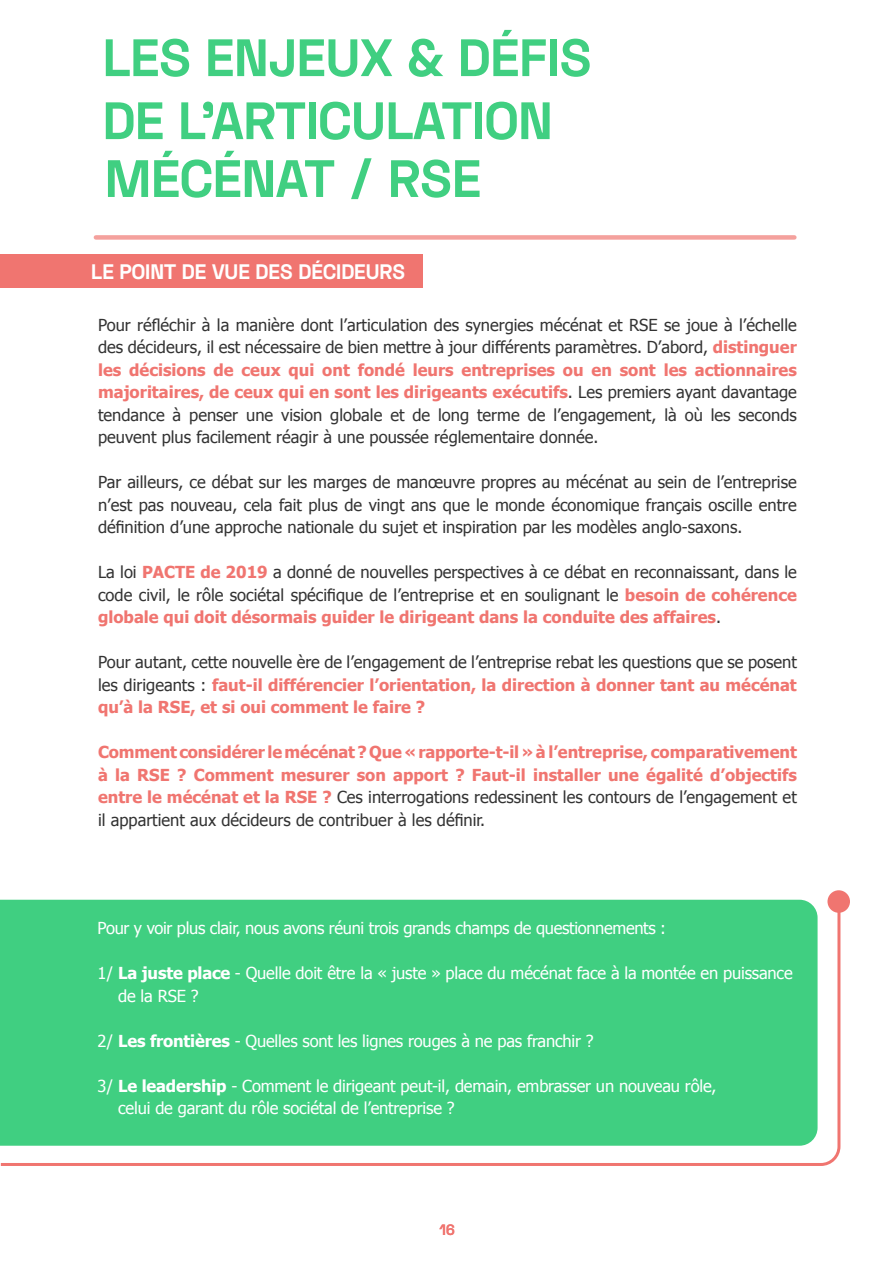
<style>
.page{position:relative;width:893px;height:1263px;background:#fff}
.page>*{position:absolute;margin:0;border:0;box-sizing:border-box;transform-origin:0 0}
.t1{font:700 52.5px/63px "Space Grotesk";color:#40cf81}
.t2{font:700 21px "Space Grotesk";color:#fff}
.t3{font:16.5px/22.5px "Tahoma";color:#333;text-align:justify}
.t4{font:16.5px/22.5px "Tahoma";letter-spacing:-.01em;color:#fff}
.t5{font:700 16.5px/22.5px "Tahoma";color:#f07570;text-align:justify}
.t6{font:600 15px "Space Grotesk";color:#f07570}
.s1{font-weight:700;color:#f07570}
.s2{font-weight:400;color:#333}
.s3{font-weight:700}
</style>
<div class="page">
<div style="left:0;top:254px;width:422px;height:33px;background:#f07570"></div>
<svg style="left:0;top:899px;width:841px;height:267px"></svg>
<div style="left:96px;top:235px;width:698px;height:5px;background:#f4a19d"></div>
<div style="left:0;top:900px;width:817px;height:246px;background:#40cf81"></div>
<div style="left:827px;top:890px;width:23px;height:23px;background:#f07570;border-radius:50%"></div>
<h1 class="t1" style="left:103px;top:28px;width:490px">LES ENJEUX &amp; DÉFIS<br>DE L’ARTICULATION</h1>
<h1 class="t1" style="left:105px;top:148px;width:378px">MÉCÉNAT / RSE</h1>
<p class="t2" style="left:91px;top:258px;width:315px">LE POINT DE VUE DES DÉCIDEURS</p>
<p class="t3" style="left:98px;top:313px;width:700px">Pour réfléchir à la manière dont l’articulation des synergies mécénat et RSE se joue à l’échelle des décideurs, il est nécessaire de bien mettre à jour différents paramètres. D’abord, <span class="s1">distinguer les décisions de ceux qui ont fondé leurs entreprises ou en sont les actionnaires majoritaires, de ceux qui en sont les dirigeants exécutifs</span>. Les premiers ayant davantage tendance à penser une vision globale et de long terme de l’engagement, là où les seconds peuvent plus facilement réagir à une poussée réglementaire donnée.</p>
<p class="t3" style="left:98px;top:470px;width:700px">Par ailleurs, ce débat sur les marges de manœuvre propres au mécénat au sein de l’entreprise n’est pas nouveau, cela fait plus de vingt ans que le monde économique français oscille entre définition d’une approche nationale du sujet et inspiration par les modèles anglo-saxons.</p>
<p class="t3" style="left:98px;top:560px;width:700px">La loi <span class="s1">PACTE de 2019</span> a donné de nouvelles perspectives à ce débat en reconnaissant, dans le code civil, le rôle sociétal spécifique de l’entreprise et en soulignant le <span class="s1">besoin de cohérence globale qui doit désormais guider le dirigeant dans la conduite des affaires</span>.</p>
<p class="t3" style="left:98px;top:650px;width:700px">Pour autant, cette nouvelle ère de l’engagement de l’entreprise rebat les questions que se posent les dirigeants : <span class="s1">faut-il différencier l’orientation, la direction à donner tant au mécénat qu’à la RSE, et si oui comment le faire ?</span></p>
<p class="t5" style="left:98px;top:740px;width:700px">Comment considérer le mécénat ? Que « rapporte-t-il » à l’entreprise, comparativement à la RSE ? Comment mesurer son apport ? Faut-il installer une égalité d’objectifs entre le mécénat et la RSE ? <span class="s2">Ces interrogations redessinent les contours de l’engagement et il appartient aux décideurs de contribuer à les définir.</span></p>
<p class="t4" style="left:98px;top:916px;width:570px">Pour y voir plus clair, nous avons réuni trois grands champs de questionnements :</p>
<p class="t4" style="left:118px;top:961px;width:676px;text-indent:-20px">1/ <span class="s3">La juste place</span> - Quelle doit être la « juste » place du mécénat face à la montée en puissance de la RSE ?</p>
<p class="t4" style="left:98px;top:1029px;width:498px">2/ <span class="s3">Les frontières</span> - Quelles sont les lignes rouges à ne pas franchir ?</p>
<p class="t4" style="left:118px;top:1074px;width:600px;text-indent:-20px">3/ <span class="s3">Le leadership</span> - Comment le dirigeant peut-il, demain, embrasser un nouveau rôle, celui de garant du rôle sociétal de l’entreprise ?</p>
<p class="t6" style="left:440px;top:1220px;width:17px">16</p>
</div>
